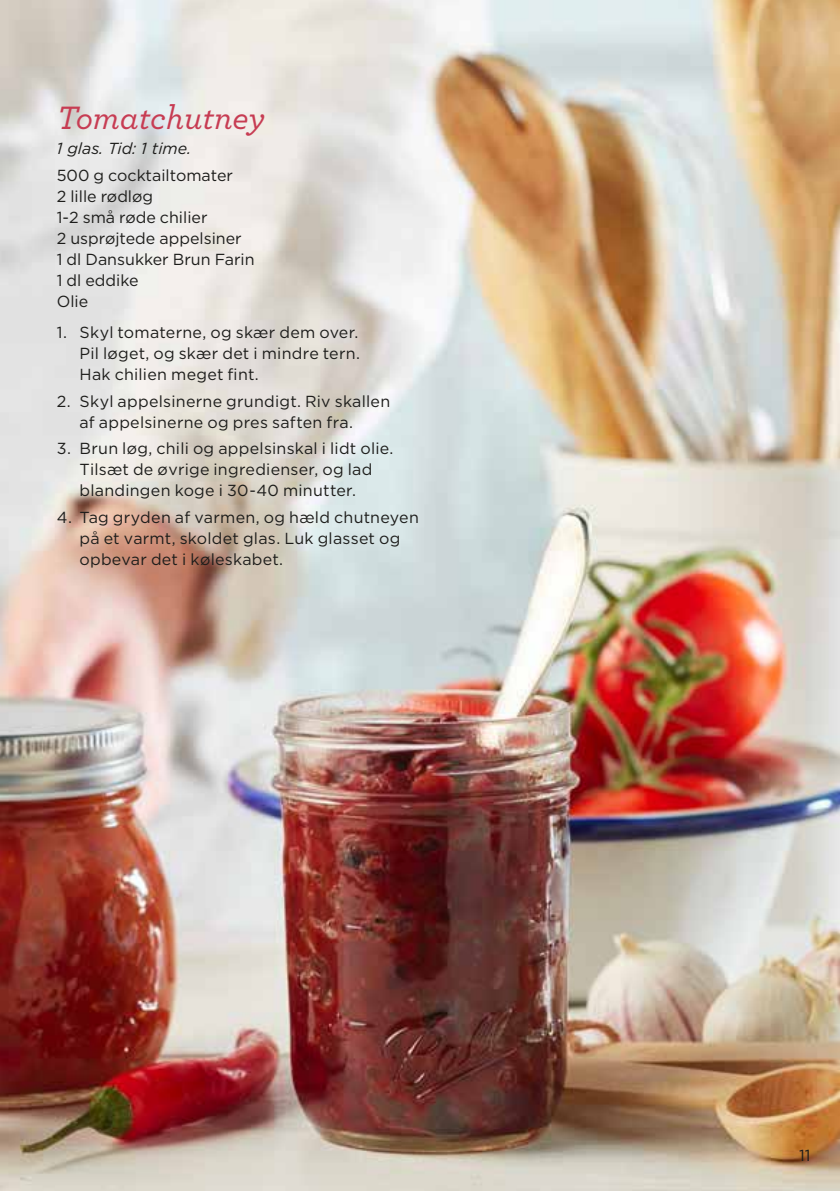
<style>
.page{position:relative;width:840px;height:1191px;background:#fff}
.page>*{position:absolute;margin:0;border:0;box-sizing:border-box;transform-origin:0 0}
.t1{font:italic 500 34px "Archer";color:#c73c53}
.t2{font:16px/21px "Gotham";letter-spacing:.015em;color:#1d1d1b}
.t3{font:italic 16px "Gotham";color:#1d1d1b}
</style>
<div class="page">
<img style="left:0;top:0;width:839px;height:1191px">
<h1 class="t1" style="left:57px;top:93px;width:210px">Tomatchutney</h1>
<p class="t3" style="left:57px;top:138px;width:136px">1 glas. Tid: 1 time.</p>
<p class="t2" style="left:57px;top:164px;width:199px">500 g cocktailtomater<br>2 lille rødløg<br>1-2 små røde chilier<br>2 usprøjtede appelsiner<br>1 dl Dansukker Brun Farin<br>1 dl eddike<br>Olie</p>
<p class="t2" style="left:79px;top:321px;width:282px;text-align:justify;text-indent:-23px">1. Skyl tomaterne, og skær dem over.<br>Pil løget, og skær det i mindre tern.<br>Hak chilien meget fint.</p>
<p class="t2" style="left:79px;top:390px;width:312px;text-indent:-23px">2. Skyl appelsinerne grundigt. Riv skallen af appelsinerne og pres saften fra.</p>
<p class="t2" style="left:79px;top:438px;width:315px;text-indent:-23px">3. Brun løg, chili og appelsinskal i lidt olie.<br>Tilsæt de øvrige ingredienser, og lad blandingen koge i 30-40 minutter.</p>
<p class="t2" style="left:79px;top:506px;width:341px;text-indent:-23px">4. Tag gryden af varmen, og hæld chutneyen på et varmt, skoldet glas. Luk glasset og opbevar det i køleskabet.</p>
<p class="t2" style="left:798px;top:1144px;width:13px">11</p>
</div>
